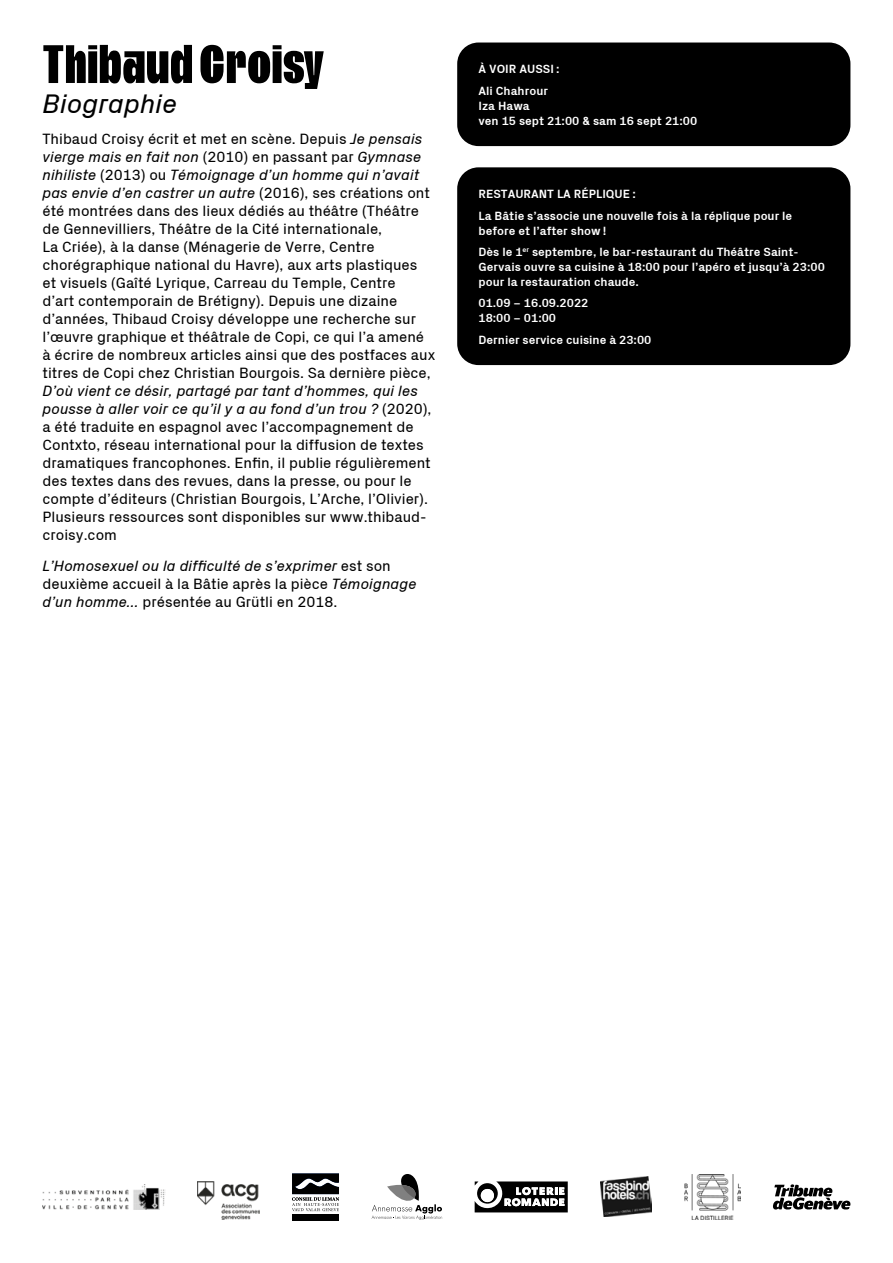
<style>
.page{position:relative;width:893px;height:1263px;background:#fff}
.page>*{position:absolute;margin:0;border:0;box-sizing:border-box;transform-origin:0 0}
.t1{font:54px "Git Sans";letter-spacing:.02em;color:#000}
.t2{font:italic 27px "Px Grotesk";color:#000}
.t3{font:15px/18px "Px Grotesk";color:#000}
.t4{font:700 12px/15px "Px Grotesk";color:#fff}
.s1{font-style:italic}
</style>
<div class="page">
<svg style="left:773px;top:1184px;width:78px;height:26px"></svg>
<img style="left:600px;top:1177px;width:52px;height:40px">
<div style="left:292px;top:1214px;width:47px;height:6px;background:#000"></div>
<svg style="left:292px;top:1173px;width:47px;height:38px"></svg>
<svg style="left:372px;top:1174px;width:70px;height:46px"></svg>
<svg style="left:475px;top:1181px;width:93px;height:31px"></svg>
<img style="left:43px;top:1184px;width:122px;height:25px">
<img style="left:684px;top:1175px;width:56px;height:44px">
<img style="left:198px;top:1182px;width:61px;height:37px">
<div style="left:457px;top:43px;width:393px;height:103px;background:#000;border-radius:21px"></div>
<div style="left:457px;top:167px;width:393px;height:198px;background:#000;border-radius:21px"></div>
<h1 class="t1" style="left:43px;top:39px;width:283px">Thibaud Croisy</h1>
<h2 class="t2" style="left:43px;top:89px;width:136px">Biographie</h2>
<p class="t3" style="left:43px;top:129px;width:394px">Thibaud Croisy écrit et met en scène. Depuis <span class="s1">Je pensais vierge mais en fait non</span> (2010) en passant par <span class="s1">Gymnase nihiliste</span> (2013) ou <span class="s1">Témoignage d’un homme qui n’avait pas envie d’en castrer un autre</span> (2016), ses créations ont été montrées dans des lieux dédiés au théâtre (Théâtre de Gennevilliers, Théâtre de la Cité internationale,<br>La Criée), à la danse (Ménagerie de Verre, Centre chorégraphique national du Havre), aux arts plastiques<br>et visuels (Gaîté Lyrique, Carreau du Temple, Centre<br>d’art contemporain de Brétigny). Depuis une dizaine d’années, Thibaud Croisy développe une recherche sur l’œuvre graphique et théâtrale de Copi, ce qui l’a amené à écrire de nombreux articles ainsi que des postfaces aux titres de Copi chez Christian Bourgois. Sa dernière pièce,</p>
<p class="t3" style="left:43px;top:381px;width:391px"><span class="s1">D’où vient ce désir, partagé par tant d’hommes, qui les pousse à aller voir ce qu’il y a au fond d’un trou ?</span> (2020), a été traduite en espagnol avec l’accompagnement de Contxto, réseau international pour la diffusion de textes dramatiques francophones. Enfin, il publie régulièrement des textes dans des revues, dans la presse, ou pour le compte d’éditeurs (Christian Bourgois, L’Arche, l’Olivier).<br>Plusieurs ressources sont disponibles sur www.thibaud&shy;croisy.com</p>
<p class="t3" style="left:43px;top:556px;width:376px"><span class="s1">L’Homosexuel ou la difficulté de s’exprimer</span> est son deuxième accueil à la Bâtie après la pièce <span class="s1">Témoignage d’un homme...</span> présentée au Grütli en 2018.</p>
<p class="t4" style="left:478px;top:58px;width:83px;line-height:21.3px">À VOIR AUSSI :<br>Ali Chahrour</p>
<p class="t4" style="left:478px;top:98px;width:220px">Iza Hawa<br>ven 15 sept 21:00 &amp; sam 16 sept 21:00</p>
<p class="t4" style="left:478px;top:183px;width:315px;line-height:21.3px">RESTAURANT LA RÉPLIQUE :<br>La Bâtie s’associe une nouvelle fois à la réplique pour le</p>
<p class="t4" style="left:478px;top:219px;width:322px;line-height:21.5px">before et l’after show !<br>Dès le 1<sup>er</sup> septembre, le bar-restaurant du Théâtre Saint-</p>
<p class="t4" style="left:478px;top:259px;width:348px">Gervais ouvre sa cuisine à 18:00 pour l’apéro et jusqu’à 23:00 pour la restauration chaude.</p>
<p class="t4" style="left:478px;top:295px;width:111px">01.09 – 16.09.2022<br>18:00 – 01:00</p>
<p class="t4" style="left:478px;top:332px;width:174px">Dernier service cuisine à 23:00</p>
</div>
